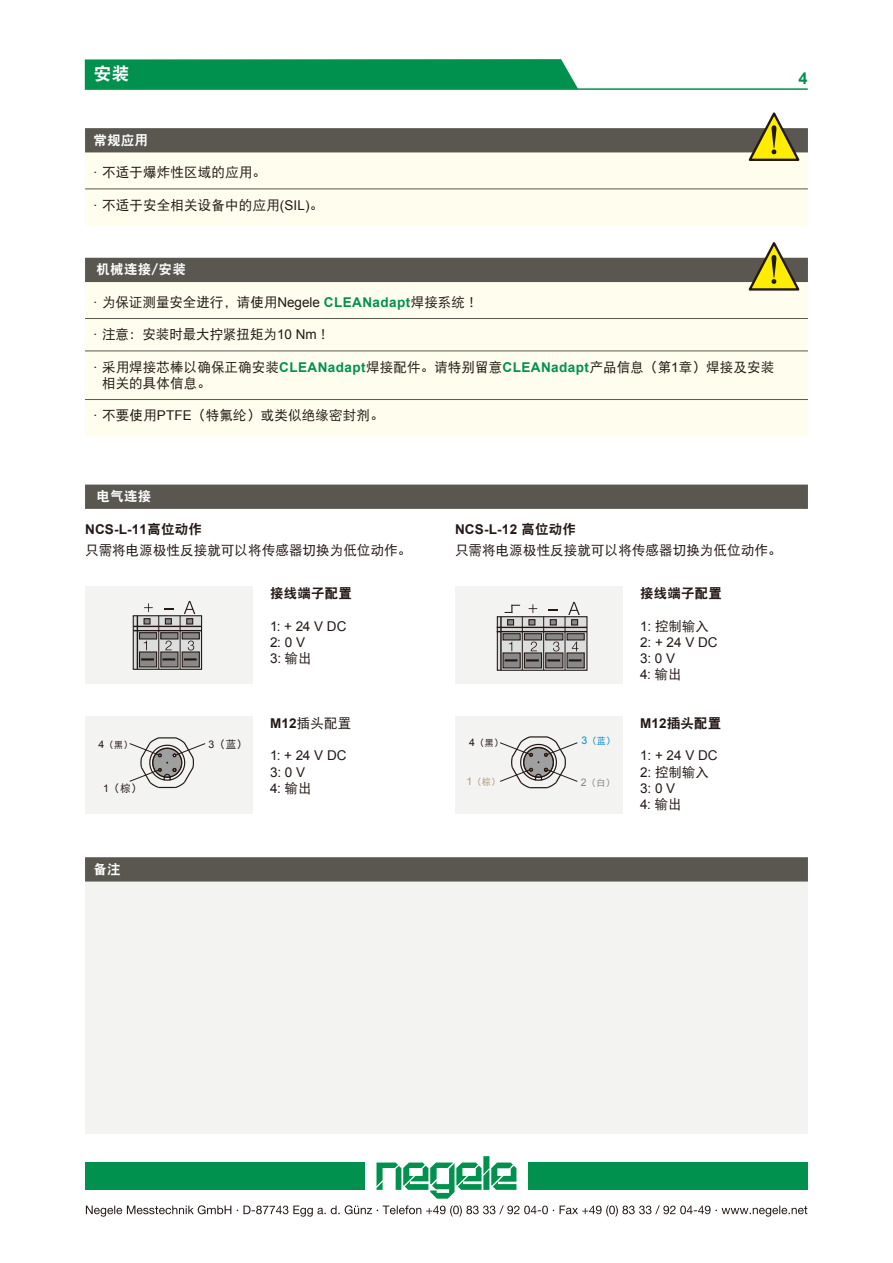
<style>
.page{position:relative;width:893px;height:1263px;background:#fff}
.page>*{position:absolute;margin:0;border:0;box-sizing:border-box;transform-origin:0 0}
.t1{font:18px "DF Hei W9";color:#fff}
.t2{font:700 16.5px "Arial";color:#00914e}
.t3{font:13.5px/21px "DF Hei W5";letter-spacing:.01em;color:#231815}
.t4{font:13.5px/16.2px "Arial";color:#231815}
.t5{font:13.5px "DF Hei W9";letter-spacing:.015em;color:#231815}
.t6{font:13.5px "DF Hei W9";letter-spacing:.02em;color:#fff}
.t7{font:10.5px "DF Hei W5";color:#231815}
.t8{font:9px "DF Hei W5";color:#231815}
.t9{font:9px "DF Hei W5";color:#008cd6}
.t10{font:9px "DF Hei W5";color:#b29873}
.t11{font:9px "DF Hei W5";color:#898989}
.s1{font-family:"Arial"}
.s2{font-family:"Arial";font-weight:700;color:#00914e}
.s3{font-family:"Arial";font-weight:700}
.s4{font-family:"DF Hei W9"}
.s5{font-family:"DF Hei W5"}
.s6{font-family:"Arial";font-size:10.5px}
</style>
<div class="page">
<svg style="left:376px;top:1156px;width:140px;height:43px"></svg>
<div style="left:85px;top:1162px;width:279px;height:28px;background:#00914e"></div>
<div style="left:529px;top:1162px;width:279px;height:28px;background:#00914e"></div>
<svg style="left:86px;top:1205px;width:721px;height:11px"></svg>
<div style="left:85px;top:59px;width:493px;height:29px;background:#00914e"></div>
<hr style="left:85px;top:88px;width:723px;height:2px;background:#00914e">
<div style="left:455px;top:586px;width:168px;height:98px;background:#f3f3f2"></div>
<div style="left:85px;top:586px;width:168px;height:98px;background:#f3f3f2"></div>
<div style="left:85px;top:716px;width:168px;height:97px;background:#f3f3f2"></div>
<div style="left:455px;top:716px;width:168px;height:97px;background:#f3f3f2"></div>
<div style="left:85px;top:269px;width:723px;height:167px;background:#fffeee"></div>
<div style="left:85px;top:145px;width:723px;height:81px;background:#fffeee"></div>
<div style="left:85px;top:879px;width:723px;height:254px;background:#f3f3f2"></div>
<div style="left:85px;top:485px;width:723px;height:24px;background:#595750"></div>
<svg style="left:129px;top:737px;width:77px;height:52px"></svg>
<svg style="left:500px;top:736px;width:78px;height:53px"></svg>
<div style="left:85px;top:128px;width:723px;height:24px;background:#595750"></div>
<hr style="left:85px;top:189px;width:723px;height:1px;background:#595750">
<svg style="left:749px;top:112px;width:50px;height:49px"></svg>
<div style="left:85px;top:258px;width:723px;height:24px;background:#595750"></div>
<hr style="left:85px;top:318px;width:723px;height:1px;background:#595750">
<hr style="left:85px;top:351px;width:723px;height:1px;background:#595750">
<hr style="left:85px;top:399px;width:723px;height:1px;background:#595750">
<svg style="left:749px;top:242px;width:50px;height:49px"></svg>
<div style="left:85px;top:857px;width:723px;height:24px;background:#595750"></div>
<svg style="left:133px;top:615px;width:69px;height:55px;fill:#d5d6d5"></svg>
<svg style="left:144px;top:641px;width:3px;height:9px"></svg>
<svg style="left:165px;top:641px;width:7px;height:9px"></svg>
<svg style="left:188px;top:641px;width:6px;height:9px"></svg>
<hr style="left:158px;top:616px;width:1px;height:53px;background:#231815">
<hr style="left:137px;top:616px;width:1px;height:53px;background:#231815">
<hr style="left:180px;top:616px;width:1px;height:53px;background:#231815">
<hr style="left:133px;top:626px;width:68px;height:1px;background:#231815">
<div style="left:143px;top:618px;width:8px;height:6px;border:1px solid #231815"></div>
<div style="left:165px;top:618px;width:7px;height:6px;border:1px solid #231815"></div>
<hr style="left:133px;top:630px;width:68px;height:1px;background:#231815">
<div style="left:182px;top:633px;width:17px;height:6px;background:#898989"></div>
<div style="left:182px;top:632px;width:18px;height:7px;border:1px solid #231815"></div>
<div style="left:161px;top:633px;width:17px;height:6px;background:#898989"></div>
<div style="left:160px;top:632px;width:19px;height:7px;border:1px solid #231815"></div>
<div style="left:139px;top:633px;width:18px;height:6px;background:#898989"></div>
<div style="left:139px;top:632px;width:18px;height:7px;border:1px solid #231815"></div>
<div style="left:182px;top:651px;width:18px;height:16px;background:#898989;border:1px solid #231815"></div>
<div style="left:160px;top:651px;width:19px;height:16px;background:#898989;border:1px solid #231815"></div>
<div style="left:139px;top:651px;width:18px;height:16px;background:#898989;border:1px solid #231815"></div>
<svg style="left:141px;top:658px;width:13px;height:2px"></svg>
<svg style="left:163px;top:658px;width:12px;height:2px"></svg>
<svg style="left:184px;top:658px;width:13px;height:2px"></svg>
<svg style="left:144px;top:603px;width:9px;height:9px"></svg>
<svg style="left:184px;top:601px;width:11px;height:23px"></svg>
<svg style="left:499px;top:618px;width:86px;height:51px;fill:#dcdddd"></svg>
<div style="left:497px;top:616px;width:90px;height:55px;border:1px solid #231815"></div>
<svg style="left:509px;top:642px;width:3px;height:9px"></svg>
<svg style="left:531px;top:642px;width:6px;height:9px"></svg>
<svg style="left:553px;top:642px;width:6px;height:9px"></svg>
<svg style="left:572px;top:642px;width:6px;height:9px"></svg>
<hr style="left:522px;top:617px;width:1px;height:53px;background:#231815">
<hr style="left:500px;top:617px;width:2px;height:53px;background:#231815">
<hr style="left:543px;top:617px;width:1px;height:53px;background:#231815">
<hr style="left:497px;top:627px;width:90px;height:1px;background:#231815">
<svg style="left:507px;top:619px;width:7px;height:6px"></svg>
<svg style="left:528px;top:619px;width:7px;height:6px"></svg>
<svg style="left:550px;top:619px;width:7px;height:6px"></svg>
<hr style="left:497px;top:631px;width:90px;height:1px;background:#231815">
<div style="left:545px;top:633px;width:18px;height:7px;background:#898989;border:1px solid #231815"></div>
<div style="left:524px;top:633px;width:18px;height:7px;background:#898989;border:1px solid #231815"></div>
<div style="left:502px;top:633px;width:19px;height:7px;background:#898989;border:1px solid #231815"></div>
<div style="left:545px;top:652px;width:18px;height:16px;background:#898989;border:1px solid #231815"></div>
<div style="left:524px;top:652px;width:18px;height:16px;background:#898989;border:1px solid #231815"></div>
<div style="left:502px;top:652px;width:19px;height:16px;background:#898989;border:1px solid #231815"></div>
<svg style="left:505px;top:659px;width:12px;height:2px"></svg>
<svg style="left:526px;top:659px;width:13px;height:2px"></svg>
<svg style="left:547px;top:659px;width:13px;height:2px"></svg>
<svg style="left:529px;top:604px;width:8px;height:9px"></svg>
<svg style="left:568px;top:602px;width:12px;height:13px"></svg>
<hr style="left:565px;top:617px;width:1px;height:53px;background:#231815">
<svg style="left:571px;top:619px;width:7px;height:6px"></svg>
<div style="left:567px;top:633px;width:18px;height:7px;background:#898989;border:1px solid #231815"></div>
<div style="left:567px;top:652px;width:18px;height:16px;background:#898989;border:1px solid #231815"></div>
<svg style="left:569px;top:659px;width:12px;height:2px"></svg>
<svg style="left:505px;top:605px;width:15px;height:8px"></svg>
<p class="t1" style="left:94px;top:65px;width:38px">安装</p>
<p class="t2" style="left:798px;top:67px;width:11px">4</p>
<p class="t6" style="left:94px;top:133px;width:56px">常规应用</p>
<p class="t3" style="left:94px;top:162px;width:174px"><span class="s1">·</span> 不适于爆炸性区域的应用。</p>
<p class="t3" style="left:94px;top:194px;width:231px"><span class="s1">·</span> 不适于安全相关设备中的应用<span class="s1">(SIL)</span>。</p>
<p class="t6" style="left:97px;top:263px;width:91px">机械连接/安装</p>
<p class="t3" style="left:94px;top:291px;width:386px"><span class="s1">·</span> 为保证测量安全进行，请使用<span class="s1">Negele</span> <span class="s2">CLEANadapt</span>焊接系统！</p>
<p class="t3" style="left:94px;top:324px;width:238px"><span class="s1">·</span> 注意：安装时最大拧紧扭矩为<span class="s1">10 Nm</span>！</p>
<p class="t3" style="left:102px;top:359px;width:674px;line-height:16.2px;text-indent:-9px"><span class="s1">·</span> 采用焊接芯棒以确保正确安装<span class="s2">CLEANadapt</span>焊接配件。请特别留意<span class="s2">CLEANadapt</span>产品信息（第<span class="s1">1</span>章）焊接及安装相关的具体信息。</p>
<p class="t3" style="left:94px;top:405px;width:292px"><span class="s1">·</span> 不要使用<span class="s1">PTFE</span>（特氟纶）或类似绝缘密封剂。</p>
<p class="t6" style="left:97px;top:490px;width:56px">电气连接</p>
<p class="t3" style="left:85px;top:518px;width:328px"><span class="s3">NCS-L-11</span><span class="s4">高位动作<br></span>只需将电源极性反接就可以将传感器切换为低位动作。</p>
<p class="t5" style="left:270px;top:587px;width:83px">接线端子配置</p>
<p class="t4" style="left:270px;top:618px;width:78px">1: + 24 V DC<br>2: 0 V<br>3: <span class="s5">输出</span></p>
<p class="t8" style="left:99px;top:740px;width:35px"><span class="s6">4</span>（黑）</p>
<p class="t7" style="left:209px;top:738px;width:40px"><span class="s1">3</span>（蓝）</p>
<p class="t7" style="left:103px;top:783px;width:40px"><span class="s1">1</span>（棕）</p>
<p class="t6" style="left:94px;top:862px;width:29px">备注</p>
<p class="t3" style="left:270px;top:713px;width:83px"><span class="s3">M12</span>插头配置</p>
<p class="t4" style="left:270px;top:748px;width:78px">1: + 24 V DC<br>3: 0 V<br>4: <span class="s5">输出</span></p>
<p class="t3" style="left:455px;top:518px;width:328px"><span class="s3">NCS-L-12</span> <span class="s4">高位动作<br></span>只需将电源极性反接就可以将传感器切换为低位动作。</p>
<p class="t5" style="left:640px;top:587px;width:83px">接线端子配置</p>
<p class="t4" style="left:640px;top:618px;width:79px">1: <span class="s5">控制输入<br></span>2: + 24 V DC<br>3: 0 V<br>4: <span class="s5">输出</span></p>
<p class="t5" style="left:640px;top:716px;width:83px"><span class="s3">M12</span>插头配置</p>
<p class="t4" style="left:640px;top:748px;width:79px">1: + 24 V DC<br>2: <span class="s5">控制输入<br></span>3: 0 V<br>4: <span class="s5">输出</span></p>
<p class="t9" style="left:581px;top:736px;width:35px"><span class="s6">3</span>（蓝）</p>
<p class="t8" style="left:469px;top:738px;width:35px"><span class="s6">4</span>（黑）</p>
<p class="t10" style="left:466px;top:778px;width:35px"><span class="s6">1</span>（棕）</p>
<p class="t11" style="left:581px;top:778px;width:35px"><span class="s6">2</span>（白）</p>
</div>
